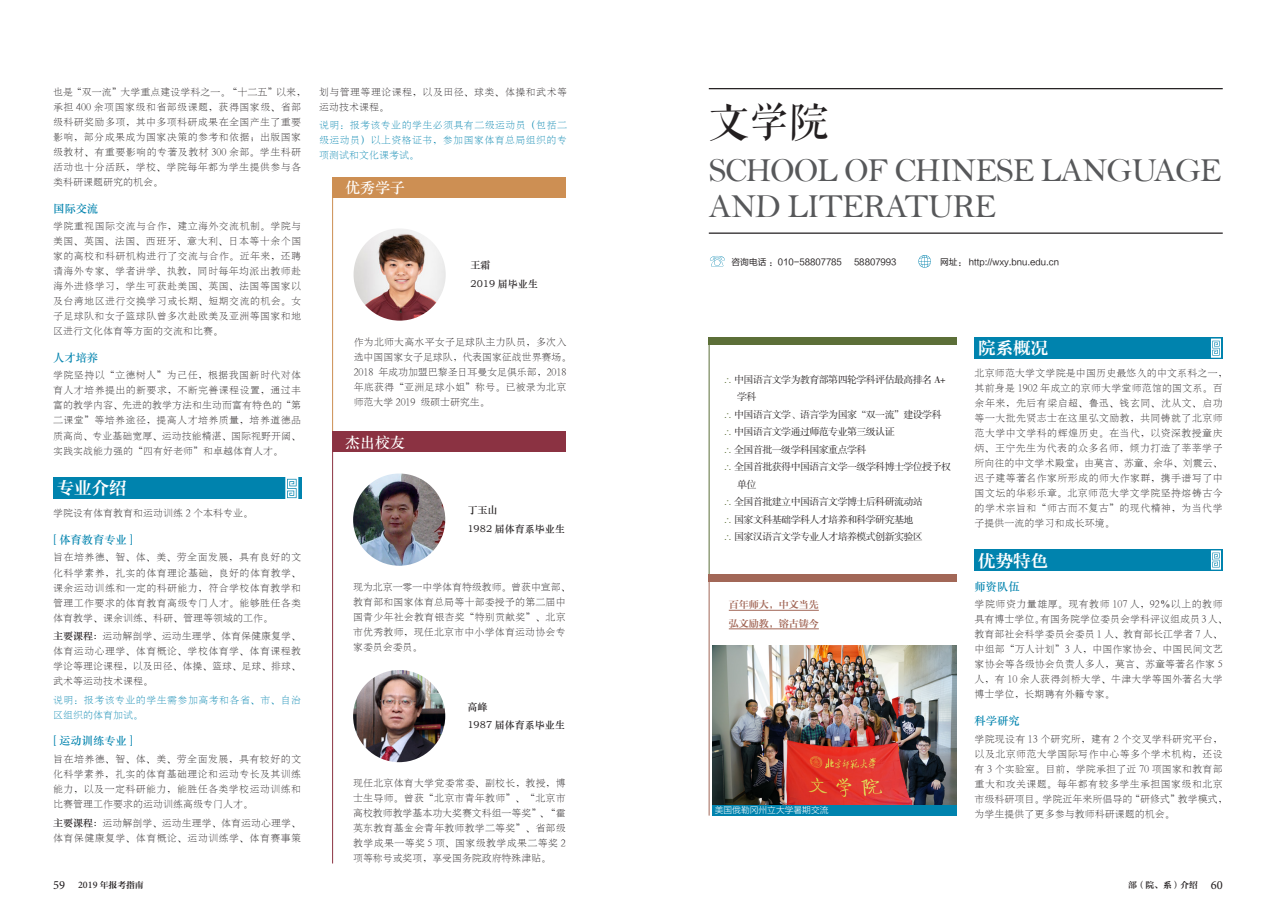
<style>
.page{position:relative;width:1276px;height:922px;background:#fff}
.page>*{position:absolute;margin:0;border:0;box-sizing:border-box;transform-origin:0 0}
.t1{font:40px "FZQKBYSJW GB1 0";color:#231f20}
.t2{font:33.75px/36.2px "Bell";letter-spacing:-.035em;color:#57585a}
._2019院系-一级{font:17.5px "FZZYSK1 GBK1 0";color:#fff}
._2019院系-_优秀学子{font:15px "ST Zhongsong";color:#fff}
._2019院系-二级{font:11.25px "ST Zhongsong";color:#0083ae}
._2019院系-正文{font:10px/15px "H Ya 7 gj";letter-spacing:.015em;color:#231f20;text-align:justify}
._2019院系-正文-2{font:10px/15px "H Ya 7 gj";letter-spacing:.035em;color:#231f20}
._2019院系-正文-3{font:10px/15px "H Ya 7 gj";letter-spacing:.04em;color:#231f20}
.t3{font:10px/17.5px "FZXSSJW GB1 0";letter-spacing:-.06em;color:#231f20}
._2019院系-正文-4{font:10px/15px "H Ya 7 gj";letter-spacing:-.01em;color:#231f20}
._2019院系-正文-5{font:10px/15px "H Ya 7 gj";letter-spacing:.035em;color:#0083ae}
._2019院系-正文-6{font:10px "ST Zhongsong";color:#231f20}
.t4{font:10px "FZZYSK1 GBK1 0";color:#a26757}
.t5{font:8.75px "FZLTHJW GB1 0";color:#231f20}
.t6{font:8.75px "FZZYSK1 GBK1 0";color:#231f20}
.t7{font:8.75px "FZLTKHK GBK1 0";color:#fff}
.s1{font-family:"ST Zhongsong"}
.s2{color:#5c6f38}
.s3{font-family:"Minion Pro";font-size:12.5px}
.s4{font-family:"Minion Pro";font-weight:500;font-size:10px}
</style>
<div class="page">
<div style="left:53px;top:477px;width:248px;height:22px;background:#0083ae"></div>
<svg style="left:285px;top:477px;width:13px;height:22px"></svg>
<hr style="left:332px;top:180px;width:1px;height:251px;background:#cd8f53">
<div style="left:332px;top:431px;width:234px;height:21px;background:#8b3242"></div>
<div style="left:332px;top:177px;width:234px;height:21px;background:#cd8f53"></div>
<hr style="left:332px;top:431px;width:1px;height:432px;background:#8b3242">
<img style="left:353px;top:228px;width:93px;height:92px;border-radius:46px">
<div style="left:974px;top:337px;width:248px;height:21px;background:#0083ae"></div>
<svg style="left:1211px;top:338px;width:10px;height:19px"></svg>
<div style="left:974px;top:549px;width:248px;height:21px;background:#0083ae"></div>
<svg style="left:1211px;top:550px;width:10px;height:19px"></svg>
<svg style="left:918px;top:255px;width:13px;height:13px"></svg>
<svg style="left:710px;top:256px;width:14px;height:10px"></svg>
<div style="left:709px;top:337px;width:248px;height:7px;background:#5c6f38"></div>
<hr style="left:709px;top:575px;width:1px;height:240px;background:#a26757">
<hr style="left:709px;top:340px;width:1px;height:235px;background:#5c6f38">
<hr style="left:709px;top:88px;width:513px;height:1px;background:#231f20">
<hr style="left:709px;top:232px;width:513px;height:2px;background:#231f20">
<img style="left:712px;top:645px;width:245px;height:159px">
<div style="left:712px;top:804px;width:245px;height:11px;background:#0083ae"></div>
<div style="left:709px;top:574px;width:248px;height:8px;background:#a26757"></div>
<img style="left:353px;top:473px;width:92px;height:92px;border-radius:46px">
<img style="left:353px;top:669px;width:92px;height:93px;border-radius:46px">
<hr style="left:729px;top:610px;width:90px;height:1px;background:#a26757">
<hr style="left:729px;top:628px;width:90px;height:1px;background:#a26757">
<p class="_2019院系-正文-3" style="left:53px;top:84px;width:255px">也是“双一流”大学重点建设学科之一。“十二五”以来，承担 400 余项国家级和省部级课题，获得国家级、省部级科研奖励多项，其中多项科研成果在全国产生了重要影响，部分成果成为国家决策的参考和依据；出版国家级教材、有重要影响的专著及教材 300 余部。学生科研活动也十分活跃，学校、学院每年都为学生提供参与各类科研课题研究的机会。</p>
<p class="_2019院系-二级" style="left:53px;top:200px;width:46px">国际交流</p>
<p class="_2019院系-正文" style="left:53px;top:218px;width:250px">学院重视国际交流与合作，建立海外交流机制。学院与美国、英国、法国、西班牙、意大利、日本等十余个国家的高校和科研机构进行了交流与合作。近年来，还聘请海外专家、学者讲学、执教，同时每年均派出教师赴海外进修学习，学生可获赴美国、英国、法国等国家以及台湾地区进行交换学习或长期、短期交流的机会。女子足球队和女子篮球队曾多次赴欧美及亚洲等国家和地区进行文化体育等方面的交流和比赛。</p>
<p class="_2019院系-二级" style="left:53px;top:349px;width:46px">人才培养</p>
<p class="_2019院系-正文" style="left:53px;top:368px;width:250px">学院坚持以“立德树人”为己任，根据我国新时代对体育人才培养提出的新要求，不断完善课程设置，通过丰富的教学内容、先进的教学方法和生动而富有特色的“第二课堂”等培养途径，提高人才培养质量，培养道德品质高尚、专业基础宽厚、运动技能精湛、国际视野开阔、实践实战能力强的“四有好老师”和卓越体育人才。</p>
<p class="_2019院系-一级" style="left:57px;top:478px;width:71px">专业介绍</p>
<p class="_2019院系-正文" style="left:53px;top:505px;width:201px">学院设有体育教育和运动训练 2 个本科专业。</p>
<p class="_2019院系-二级" style="left:53px;top:531px;width:81px">[ 体育教育专业 ]</p>
<p class="_2019院系-正文" style="left:53px;top:550px;width:250px">旨在培养德、智、体、美、劳全面发展，具有良好的文化科学素养，扎实的体育理论基础，良好的体育教学、课余运动训练和一定的科研能力，符合学校体育教学和管理工作要求的体育教育高级专门人才。能够胜任各类体育教学、课余训练、科研、管理等领域的工作。</p>
<p class="_2019院系-正文" style="left:53px;top:628px;width:250px"><span class="s1">主要课程：</span>运动解剖学、运动生理学、体育保健康复学、体育运动心理学、体育概论、学校体育学、体育课程教学论等理论课程，以及田径、体操、篮球、足球、排球、武术等运动技术课程。</p>
<p class="_2019院系-正文-5" style="left:53px;top:692px;width:250px">说明：报考该专业的学生需参加高考和各省、市、自治区组织的体育加试。</p>
<p class="_2019院系-二级" style="left:53px;top:732px;width:81px">[ 运动训练专业 ]</p>
<p class="_2019院系-正文" style="left:53px;top:751px;width:250px">旨在培养德、智、体、美、劳全面发展，具有较好的文化科学素养，扎实的体育基础理论和运动专长及其训练能力，以及一定科研能力，能胜任各类学校运动训练和比赛管理工作要求的运动训练高级专门人才。</p>
<p class="_2019院系-正文-3" style="left:53px;top:814px;width:250px"><span class="s1">主要课程：</span>运动解剖学、运动生理学、体育运动心理学、体育保健康复学、体育概论、运动训练学、体育赛事策</p>
<p class="_2019院系-正文-3" style="left:319px;top:84px;width:250px">划与管理等理论课程，以及田径、球类、体操和武术等运动技术课程。</p>
<p class="_2019院系-正文-5" style="left:319px;top:118px;width:249px;text-align:justify">说明：报考该专业的学生必须具有二级运动员（包括二级运动员）以上资格证书，参加国家体育总局组织的专项测试和文化课考试。</p>
<p class="_2019院系-_优秀学子" style="left:345px;top:177px;width:61px">优秀学子</p>
<p class="_2019院系-正文-6" style="left:470px;top:258px;width:21px">王霜</p>
<p class="_2019院系-正文-6" style="left:470px;top:277px;width:69px">2019 届毕业生</p>
<p class="_2019院系-正文-4" style="left:354px;top:334px;width:219px">作为北师大高水平女子足球队主力队员，多次入选中国国家女子足球队，代表国家征战世界赛场。<br>2018 年成功加盟巴黎圣日耳曼女足俱乐部，2018年底获得“亚洲足球小姐”称号。已被录为北京师范大学 2019 级硕士研究生。</p>
<p class="_2019院系-_优秀学子" style="left:345px;top:431px;width:61px">杰出校友</p>
<p class="_2019院系-正文-6" style="left:467px;top:503px;width:31px">丁玉山</p>
<p class="_2019院系-正文-6" style="left:467px;top:521px;width:99px">1982 届体育系毕业生</p>
<p class="_2019院系-正文" style="left:353px;top:579px;width:219px;text-align:left">现为北京一零一中学体育特级教师。曾获中宣部、教育部和国家体育总局等十部委授予的第二届中国青少年社会教育银杏奖“特别贡献奖”、北京市优秀教师，现任北京市中小学体育运动协会专家委员会委员。</p>
<p class="_2019院系-正文-6" style="left:467px;top:699px;width:21px">高峰</p>
<p class="_2019院系-正文-6" style="left:467px;top:718px;width:99px">1987 届体育系毕业生</p>
<p class="_2019院系-正文" style="left:353px;top:775px;width:214px">现任北京体育大学党委常委、副校长，教授，博士生导师。曾获“北京市青年教师”、“北京市高校教师教学基本功大奖赛文科组一等奖”、“霍英东教育基金会青年教师教学二等奖”、省部级教学成果一等奖 5 项、国家级教学成果二等奖 2项等称号或奖项，享受国务院政府特殊津贴。</p>
<p class="t1" style="left:709px;top:101px;width:121px">文学院</p>
<p class="t2" style="left:709px;top:152px;width:515px">SCHOOL OF CHINESE LANGUAGE<br>AND LITERATURE</p>
<p class="t5" style="left:731px;top:257px;width:112px">咨询电话 ：010-58807785</p>
<p class="t5" style="left:854px;top:257px;width:44px">58807993</p>
<p class="t5" style="left:940px;top:257px;width:120px">网址： http://wxy.bnu.edu.cn</p>
<p class="t3" style="left:737px;top:371px;width:210px;text-indent:-14px"><span class="s2">∴</span> 中国语言文学为教育部第四轮学科评估最高排名 A+学科</p>
<p class="t3" style="left:723px;top:406px;width:220px"><span class="s2">∴</span> 中国语言文学、语言学为国家“双一流”建设学科</p>
<p class="t3" style="left:723px;top:423px;width:173px"><span class="s2">∴</span> 中国语言文学通过师范专业第三级认证</p>
<p class="t3" style="left:723px;top:441px;width:145px"><span class="s2">∴</span> 全国首批一级学科国家重点学科</p>
<p class="t3" style="left:737px;top:458px;width:215px;text-indent:-14px"><span class="s2">∴</span> 全国首批获得中国语言文学一级学科博士学位授予权单位</p>
<p class="t3" style="left:723px;top:493px;width:201px"><span class="s2">∴</span> 全国首批建立中国语言文学博士后科研流动站</p>
<p class="t3" style="left:723px;top:511px;width:192px"><span class="s2">∴</span> 国家文科基础学科人才培养和科学研究基地</p>
<p class="t3" style="left:723px;top:528px;width:201px"><span class="s2">∴</span> 国家汉语言文学专业人才培养模式创新实验区</p>
<p class="t4" style="left:729px;top:599px;width:91px">百年师大，中文当先</p>
<p class="t4" style="left:729px;top:617px;width:91px">弘文励教，镕古铸今</p>
<p class="t7" style="left:715px;top:805px;width:115px">美国俄勒冈州立大学暑期交流</p>
<p class="_2019院系-一级" style="left:978px;top:338px;width:71px">院系概况</p>
<p class="_2019院系-正文-2" style="left:974px;top:365px;width:254px">北京师范大学文学院是中国历史最悠久的中文系科之一，其前身是 1902 年成立的京师大学堂师范馆的国文系。百余年来，先后有梁启超、鲁迅、钱玄同、沈从文、启功等一大批先贤志士在这里弘文励教，共同铸就了北京师范大学中文学科的辉煌历史。在当代，以资深教授童庆炳、王宁先生为代表的众多名师，倾力打造了莘莘学子所向往的中文学术殿堂；由莫言、苏童、余华、刘震云、迟子建等著名作家所形成的师大作家群，携手谱写了中国文坛的华彩乐章。北京师范大学文学院坚持熔铸古今的学术宗旨和“师古而不复古”的现代精神，为当代学子提供一流的学习和成长环境。</p>
<p class="_2019院系-一级" style="left:978px;top:551px;width:71px">优势特色</p>
<p class="_2019院系-二级" style="left:974px;top:578px;width:46px">师资队伍</p>
<p class="_2019院系-正文" style="left:974px;top:596px;width:255px;text-align:left">学院师资力量雄厚。现有教师 107 人，92％以上的教师具有博士学位。有国务院学位委员会学科评议组成员 3人、教育部社会科学委员会委员 1 人、教育部长江学者 7 人、中组部“万人计划”3 人，中国作家协会、中国民间文艺家协会等各级协会负责人多人，莫言、苏童等著名作家 5人，有 10 余人获得剑桥大学、牛津大学等国外著名大学博士学位，长期聘有外籍专家。</p>
<p class="_2019院系-二级" style="left:974px;top:712px;width:46px">科学研究</p>
<p class="_2019院系-正文" style="left:974px;top:731px;width:255px;text-align:left">学院现设有 13 个研究所，建有 2 个交叉学科研究平台，以及北京师范大学国际写作中心等多个学术机构，还设有 3 个实验室。目前，学院承担了近 70 项国家和教育部重大和攻关课题。每年都有较多学生承担国家级和北京市级科研项目。学院近年来所倡导的“研修式”教学模式，为学生提供了更多参与教师科研课题的机会。</p>
<p class="t6" style="left:53px;top:880px;width:92px"><span class="s3">59</span> <span class="s4">2019</span> 年报考指南</p>
<p class="t6" style="left:1128px;top:879px;width:96px">部（院、系）介绍 <span class="s3">60</span></p>
</div>
